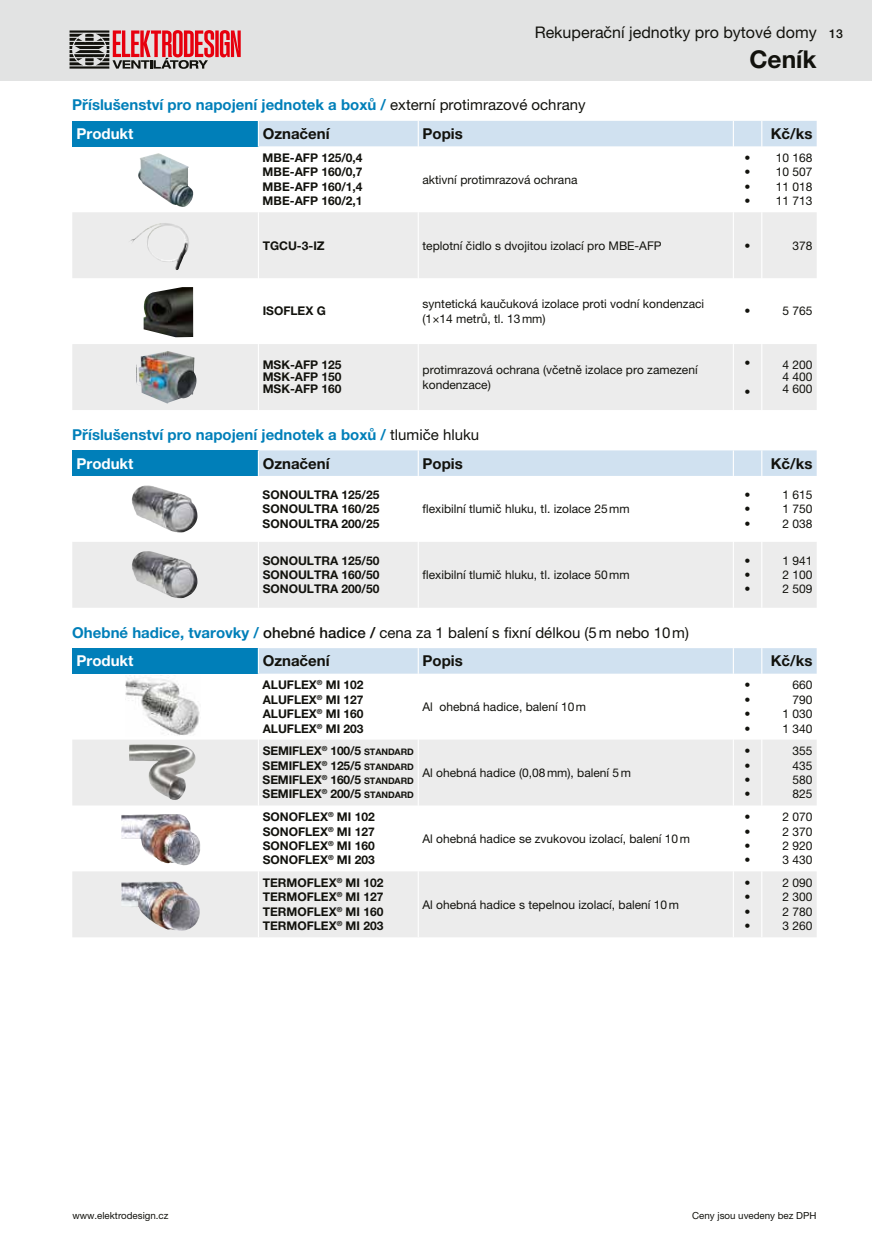
<style>
.page{position:relative;width:872px;height:1246px;background:#fff}
.page>*{position:absolute;margin:0;border:0;box-sizing:border-box;transform-origin:0 0}
.t1{font:700 24.45px "Helvetica Neue LT Pro";color:#12120d}
.t2{font:16.05px "Helvetica Neue LT Pro";color:#12120d}
.t3{font:700 15px "Helvetica Neue LT Pro";color:#007fb9}
.t4{font:15px "Helvetica Neue LT Pro";color:#12120d}
.t5{font:700 15px "Helvetica Neue LT Pro";color:#12120d}
.t6{font:700 15px "Helvetica Neue LT Pro";color:#fff}
.t7{font:500 12.3px "Helvetica Neue LT Pro";color:#12120d}
.t8{font:12px/14.4px "Helvetica Neue LT Pro";color:#12120d;text-align:justify}
.t9{font:700 12px/14.4px "Helvetica Neue LT Pro";color:#12120d;text-align:justify}
.t10{font:9.75px "Helvetica Neue LT Pro";color:#12120d}
.s1{font-weight:400;color:#12120d}
.s2{font-weight:700;color:#007fb9}
.s3{font-weight:500}
.s4{font-size:9px}
</style>
<div class="page">
<div style="left:0;top:0;width:872px;height:80px;background:#e2e3e3"></div>
<svg style="left:215px;top:30px;width:4px;height:27px"></svg>
<svg style="left:220px;top:30px;width:21px;height:27px"></svg>
<svg style="left:70px;top:30px;width:144px;height:39px"></svg>
<div style="left:72px;top:121px;width:186px;height:25px;background:#007fb9"></div>
<svg style="left:72px;top:212px;width:744px;height:198px;fill:#ececec"></svg>
<div style="left:259px;top:121px;width:557px;height:25px;background:#d0e1f0"></div>
<hr style="left:258px;top:212px;width:1px;height:66px;background:#fff">
<hr style="left:418px;top:212px;width:1px;height:66px;background:#fff">
<hr style="left:733px;top:212px;width:1px;height:66px;background:#fff">
<hr style="left:761px;top:212px;width:1px;height:66px;background:#fff">
<hr style="left:258px;top:278px;width:1px;height:66px;background:#fff">
<hr style="left:418px;top:278px;width:1px;height:66px;background:#fff">
<hr style="left:733px;top:278px;width:1px;height:66px;background:#fff">
<hr style="left:761px;top:278px;width:1px;height:66px;background:#fff">
<hr style="left:258px;top:344px;width:1px;height:66px;background:#fff">
<hr style="left:418px;top:344px;width:1px;height:66px;background:#fff">
<hr style="left:733px;top:344px;width:1px;height:66px;background:#fff">
<hr style="left:761px;top:344px;width:1px;height:66px;background:#fff">
<div style="left:72px;top:450px;width:186px;height:26px;background:#007fb9"></div>
<div style="left:72px;top:542px;width:744px;height:66px;background:#ececec"></div>
<div style="left:258px;top:450px;width:558px;height:26px;background:#d0e1f0"></div>
<hr style="left:258px;top:542px;width:1px;height:66px;background:#fff">
<hr style="left:418px;top:542px;width:1px;height:66px;background:#fff">
<hr style="left:733px;top:542px;width:1px;height:66px;background:#fff">
<hr style="left:761px;top:542px;width:1px;height:66px;background:#fff">
<div style="left:72px;top:648px;width:186px;height:26px;background:#007fb9"></div>
<svg style="left:72px;top:740px;width:744px;height:197px;fill:#ececec"></svg>
<div style="left:258px;top:648px;width:558px;height:26px;background:#d0e1f0"></div>
<hr style="left:258px;top:739px;width:1px;height:66px;background:#fff">
<hr style="left:418px;top:739px;width:1px;height:66px;background:#fff">
<hr style="left:733px;top:739px;width:1px;height:66px;background:#fff">
<hr style="left:761px;top:739px;width:1px;height:66px;background:#fff">
<hr style="left:258px;top:805px;width:1px;height:66px;background:#fff">
<hr style="left:418px;top:805px;width:1px;height:66px;background:#fff">
<hr style="left:733px;top:805px;width:1px;height:66px;background:#fff">
<hr style="left:761px;top:805px;width:1px;height:66px;background:#fff">
<hr style="left:258px;top:871px;width:1px;height:66px;background:#fff">
<hr style="left:418px;top:871px;width:1px;height:66px;background:#fff">
<hr style="left:733px;top:871px;width:1px;height:66px;background:#fff">
<hr style="left:761px;top:871px;width:1px;height:66px;background:#fff">
<img style="left:138px;top:153px;width:56px;height:54px">
<img style="left:128px;top:223px;width:61px;height:47px">
<img style="left:136px;top:351px;width:60px;height:52px">
<img style="left:144px;top:287px;width:49px;height:50px">
<img style="left:132px;top:551px;width:66px;height:47px">
<img style="left:132px;top:485px;width:66px;height:48px">
<img style="left:125px;top:676px;width:75px;height:60px">
<img style="left:129px;top:744px;width:67px;height:56px">
<img style="left:121px;top:881px;width:79px;height:50px">
<img style="left:121px;top:814px;width:79px;height:52px">
<h2 class="t2" style="left:534px;top:23px;width:283px">Rekuperační jednotky pro bytové domy</h2>
<h1 class="t1" style="left:749px;top:44px;width:69px">Ceník</h1>
<p class="t3" style="left:72px;top:96px;width:515px">Příslušenství pro napojení jednotek a boxů / <span class="s1">externí protimrazové ochrany</span></p>
<p class="t6" style="left:77px;top:124px;width:58px">Produkt</p>
<p class="t5" style="left:263px;top:124px;width:68px">Označení</p>
<p class="t5" style="left:422px;top:124px;width:42px">Popis</p>
<p class="t5" style="left:770px;top:124px;width:43px">Kč/ks</p>
<p class="t9" style="left:263px;top:150px;width:101px">MBE-AFP 125/0,4<br>MBE-AFP 160/0,7<br>MBE-AFP 160/1,4<br>MBE-AFP 160/2,1</p>
<p class="t8" style="left:744px;top:150px;width:7px">• • • •</p>
<p class="t8" style="left:775px;top:150px;width:38px">10 168<br>10 507<br>11 018<br>11 713</p>
<p class="t8" style="left:422px;top:172px;width:156px">aktivní protimrazová ochrana</p>
<p class="t7" style="left:829px;top:27px;width:15px">13</p>
<p class="t9" style="left:263px;top:238px;width:63px">TGCU-3-IZ</p>
<p class="t8" style="left:422px;top:238px;width:241px">teplotní čidlo s dvojitou izolací pro MBE-AFP</p>
<p class="t8" style="left:744px;top:238px;width:7px">•</p>
<p class="t8" style="left:792px;top:238px;width:22px">378</p>
<p class="t9" style="left:263px;top:304px;width:65px">ISOFLEX G</p>
<p class="t8" style="left:422px;top:297px;width:283px">syntetická kaučuková izolace proti vodní kondenzaci (1×14 metrů, tl. 13mm)</p>
<p class="t8" style="left:744px;top:304px;width:7px">•</p>
<p class="t8" style="left:782px;top:304px;width:32px">5 765</p>
<p class="t9" style="left:263px;top:359px;width:80px;line-height:12.1px">MSK-AFP 125<br>MSK-AFP 150<br>MSK-AFP 160</p>
<p class="t8" style="left:422px;top:362px;width:277px">protimrazová ochrana (včetně izolace pro zamezení kondenzace)</p>
<p class="t8" style="left:744px;top:355px;width:7px">•</p>
<p class="t8" style="left:744px;top:384px;width:7px">•</p>
<p class="t8" style="left:782px;top:359px;width:32px;line-height:12.1px">4 200<br>4 400<br>4 600</p>
<p class="t3" style="left:72px;top:425px;width:408px">Příslušenství pro napojení jednotek a boxů / <span class="s1">tlumiče hluku</span></p>
<p class="t6" style="left:77px;top:454px;width:58px">Produkt</p>
<p class="t5" style="left:263px;top:454px;width:68px">Označení</p>
<p class="t5" style="left:422px;top:454px;width:42px">Popis</p>
<p class="t5" style="left:770px;top:454px;width:43px">Kč/ks</p>
<p class="t9" style="left:263px;top:487px;width:118px">SONOULTRA 125/25<br>SONOULTRA 160/25<br>SONOULTRA 200/25</p>
<p class="t8" style="left:744px;top:487px;width:7px">• • •</p>
<p class="t8" style="left:782px;top:487px;width:32px">1 615<br>1 750<br>2 038</p>
<p class="t8" style="left:422px;top:501px;width:209px">flexibilní tlumič hluku, tl. izolace 25mm</p>
<p class="t9" style="left:263px;top:553px;width:118px">SONOULTRA 125/50<br>SONOULTRA 160/50<br>SONOULTRA 200/50</p>
<p class="t8" style="left:422px;top:567px;width:209px">flexibilní tlumič hluku, tl. izolace 50mm</p>
<p class="t4" style="left:72px;top:623px;width:618px"><span class="s2">Ohebné hadice, tvarovky /</span> <span class="s3">ohebné hadice /</span> cena za 1 balení s fixní délkou (5m nebo 10m)</p>
<p class="t8" style="left:744px;top:553px;width:7px">• • •</p>
<p class="t8" style="left:782px;top:553px;width:32px">1 941<br>2 100<br>2 509</p>
<p class="t6" style="left:77px;top:652px;width:58px">Produkt</p>
<p class="t5" style="left:263px;top:652px;width:68px">Označení</p>
<p class="t5" style="left:422px;top:652px;width:42px">Popis</p>
<p class="t5" style="left:770px;top:652px;width:43px">Kč/ks</p>
<p class="t9" style="left:263px;top:677px;width:102px">ALUFLEX<sup>®</sup> MI 102<br>ALUFLEX<sup>®</sup> MI 127<br>ALUFLEX<sup>®</sup> MI 160<br>ALUFLEX<sup>®</sup> MI 203</p>
<p class="t8" style="left:744px;top:678px;width:7px">• • • •</p>
<p class="t8" style="left:782px;top:678px;width:32px;text-align:right">660<br>790<br>1 030<br>1 340</p>
<p class="t8" style="left:422px;top:699px;width:165px">Al ohebná hadice, balení 10m</p>
<p class="t9" style="left:263px;top:743px;width:153px">SEMIFLEX<sup>®</sup> 100/5 <span class="s4">STANDARD </span>SEMIFLEX<sup>®</sup> 125/5 <span class="s4">STANDARD </span>SEMIFLEX<sup>®</sup> 160/5 <span class="s4">STANDARD </span>SEMIFLEX<sup>®</sup> 200/5 <span class="s4">STANDARD</span></p>
<p class="t9" style="left:263px;top:809px;width:114px">SONOFLEX<sup>®</sup> MI 102<br>SONOFLEX<sup>®</sup> MI 127<br>SONOFLEX<sup>®</sup> MI 160<br>SONOFLEX<sup>®</sup> MI 203</p>
<p class="t9" style="left:263px;top:875px;width:122px">TERMOFLEX<sup>®</sup> MI 102<br>TERMOFLEX<sup>®</sup> MI 127<br>TERMOFLEX<sup>®</sup> MI 160<br>TERMOFLEX<sup>®</sup> MI 203</p>
<p class="t8" style="left:422px;top:765px;width:210px">Al ohebná hadice (0,08mm), balení 5m</p>
<p class="t8" style="left:422px;top:831px;width:269px">Al ohebná hadice se zvukovou izolací, balení 10m</p>
<p class="t8" style="left:422px;top:897px;width:258px">Al ohebná hadice s tepelnou izolací, balení 10m</p>
<p class="t8" style="left:744px;top:743px;width:7px">• • • •</p>
<p class="t8" style="left:792px;top:743px;width:22px">355<br>435<br>580<br>825</p>
<p class="t8" style="left:744px;top:809px;width:7px">• • • •</p>
<p class="t8" style="left:782px;top:809px;width:32px">2 070<br>2 370<br>2 920<br>3 430</p>
<p class="t8" style="left:744px;top:875px;width:7px">• • • •</p>
<p class="t8" style="left:782px;top:875px;width:32px">2 090<br>2 300<br>2 780<br>3 260</p>
<p class="t10" style="left:72px;top:1209px;width:98px">www.elektrodesign.cz</p>
<p class="t10" style="left:692px;top:1209px;width:126px">Ceny jsou uvedeny bez DPH</p>
</div>
